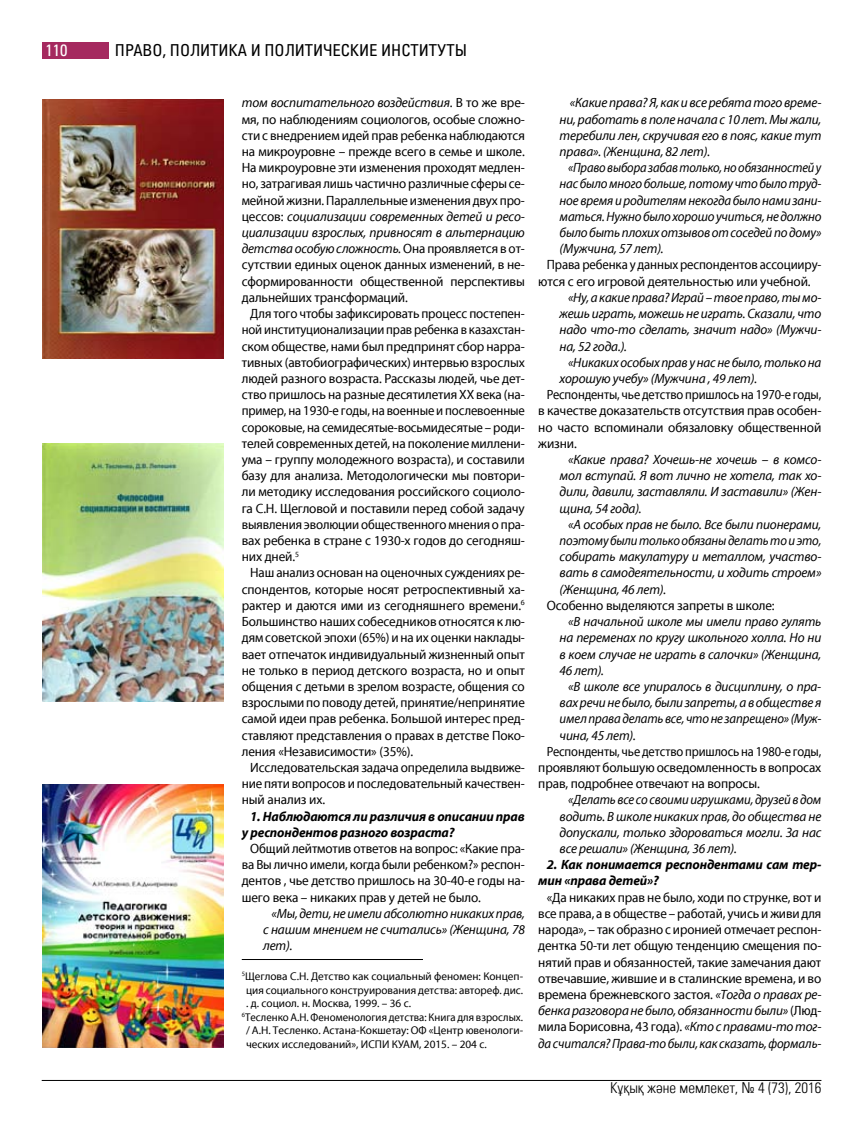
<style>
.page{position:relative;width:864px;height:1136px;background:#fff}
.page>*{position:absolute;margin:0;border:0;box-sizing:border-box;transform-origin:0 0}
.t1{font:16.5px "Partner Condensed kaz";color:#000}
.t2{font:16.5px "Partner Condensed";color:#fff}
.t3{font:15px "Partner Light Condensed kaz";color:#000}
.t4{font:13.5px/16.2px "SM Myriad Pro Regular";letter-spacing:-.01em;color:#000;text-align:justify;scale:.96 1}
.t5{font:13.5px/16.2px "SM Myriad Pro Regular";letter-spacing:-.01em;color:#000;text-align:justify}
.t6{font:13.5px/16.2px "SM Myriad Pro It";letter-spacing:-.01em;color:#000;text-align:justify}
.t7{font:13.5px/16.2px "SM Myriad Pro It";letter-spacing:-.01em;color:#000;text-align:justify;scale:.96 1}
.t8{font:13.5px/16.2px "SM Myriad Pro Regular";letter-spacing:-.01em;color:#000;text-align:justify;scale:.93 1}
.t9{font:13.5px/16.2px "SM Myriad Pro It";letter-spacing:-.01em;color:#000;text-align:justify;scale:.92 1}
.t10{font:13.5px/16.2px "SM Myriad Pro It";letter-spacing:-.01em;color:#000;text-align:justify;scale:.94 1}
.t11{font:13.5px/16.2px "SM Myriad Pro Bold It";letter-spacing:-.01em;color:#000}
.t12{font:13.5px/16.2px "SM Myriad Pro Regular";letter-spacing:-.01em;color:#000;scale:.95 1}
.t13{font:13.5px "SM Myriad Pro It";letter-spacing:-.01em;color:#000;scale:.95 1}
.t14{font:11.25px "SM Myriad Pro Regular";color:#000}
.t15{font:11.25px "SM Myriad Pro Regular";color:#000;scale:.96 1}
.s1{font-family:"SM Myriad Pro Regular"}
.s2{font-family:"SM Myriad Pro It"}
.s3{font-family:"Partner";font-weight:300;font-stretch:condensed}
</style>
<div class="page">
<div style="left:43px;top:43px;width:66px;height:16px;background:#a5295f"></div>
<hr style="left:42px;top:1080px;width:779px;height:1px;background:#000">
<hr style="left:242px;top:959px;width:181px;height:1px;background:#000">
<img style="left:43px;top:100px;width:181px;height:258px">
<img style="left:43px;top:443px;width:181px;height:258px">
<img style="left:43px;top:784px;width:181px;height:263px">
<p class="t2" style="left:46px;top:41px;width:23px">110</p>
<p class="t1" style="left:115px;top:40px;width:10px">Право</p>
<p class="t1" style="left:162px;top:40px;width:229px">, политика и политические институты</p>
<p class="t6" style="left:242px;top:94px;width:284px">том воспитательного воздействия<span class="s1">. В то же вре-</span></p>
<p class="t5" style="left:242px;top:111px;width:284px">мя, по наблюдениям социологов, особые сложно&shy;сти с внедрением идей прав ребенка наблюдаются на микроуровне – прежде всего в семье и школе.<br>На микроуровне эти изменения проходят медлен&shy;но, затрагивая лишь частично различные сферы се&shy;мейной жизни. Параллельные изменения двух про-</p>
<p class="t6" style="left:242px;top:208px;width:284px"><span class="s1">цессов:</span> социализации современных детей и ресо&shy;циализации взрослых, привносят в альтернацию детства особую сложность. <span class="s1">Она проявляется в от-</span></p>
<p class="t5" style="left:242px;top:256px;width:284px">сутствии единых оценок данных изменений, в не&shy;сформированности общественной перспективы дальнейших трансформаций.</p>
<p class="t4" style="left:242px;top:305px;width:296px;text-indent:9px">Для того чтобы зафиксировать процесс постепен&shy;ной институционализации прав ребенка в казахстан&shy;ском обществе, нами был предпринят сбор нарра&shy;тивных (автобиографических) интервью взрослых людей разного возраста. Рассказы людей, чье дет&shy;ство пришлось на разные десятилетия ХХ века (на&shy;пример, на 1930-е годы, на военные и послевоенные сороковые, на семидесятые-восьмидесятые – роди&shy;телей современных детей, на поколение миллени&shy;ума – группу молодежного возраста), и составили базу для анализа. Методологически мы повтори&shy;ли методику исследования российского социоло&shy;га С.Н. Щегловой и поставили перед собой задачу выявления эволюции общественного мнения о пра&shy;вах ребенка в стране с 1930-х годов до сегодняш&shy;них дней.<sup>5</sup></p>
<p class="t4" style="left:242px;top:564px;width:296px;text-indent:9px">Наш анализ основан на оценочных суждениях ре&shy;спондентов, которые носят ретроспективный ха&shy;рактер и даются ими из сегодняшнего времени.<sup>6<br></sup>Большинство наших собеседников относятся к лю&shy;дям советской эпохи (65%) и на их оценки наклады&shy;вает отпечаток индивидуальный жизненный опыт не только в период детского возраста, но и опыт общения с детьми в зрелом возрасте, общения со взрослыми по поводу детей, принятие/непринятие самой идеи прав ребенка. Большой интерес пред&shy;ставляют представления о правах в детстве Поко&shy;ления «Независимости» (35%).</p>
<p class="t5" style="left:242px;top:759px;width:284px;text-indent:9px">Исследовательская задача определила выдвиже&shy;ние пяти вопросов и последовательный качествен&shy;ный анализ их.</p>
<p class="t11" style="left:242px;top:807px;width:284px;text-indent:9px">1. Наблюдаются ли различия в описании прав у респондентов разного возраста?</p>
<p class="t5" style="left:242px;top:840px;width:284px;text-indent:9px">Общий лейтмотив ответов на вопрос: «Какие пра&shy;ва Вы лично имели, когда были ребенком?» респон&shy;дентов , чье детство пришлось на 30-40-е годы на&shy;шего века – никаких прав у детей не было.</p>
<p class="t7" style="left:263px;top:904px;width:274px;text-indent:9px">«Мы, дети, не имели абсолютно никаких прав, с нашим мнением не считались» (Женщина, 78 лет).</p>
<p class="t14" style="left:242px;top:969px;width:283px"><sup>5</sup>Щеглова С.Н. Детство как социальный феномен: Концеп-</p>
<p class="t14" style="left:246px;top:982px;width:278px">ция социального конструирования детства: автореф. дис.</p>
<p class="t14" style="left:246px;top:996px;width:166px">. д. социол. н. Москва, 1999. – 36 с.</p>
<p class="t15" style="left:242px;top:1009px;width:294px"><sup>6</sup>Тесленко А.Н. Феноменология детства: Книга для взрослых.</p>
<p class="t14" style="left:246px;top:1023px;width:278px">/ А.Н. Тесленко. Астана-Кокшетау: ОФ «Центр ювенологи-</p>
<p class="t14" style="left:246px;top:1036px;width:242px">ческих исследований», ИСПИ КУАМ, 2015. – 204 с.</p>
<p class="t6" style="left:559px;top:94px;width:263px;text-indent:10px">«Какие права? Я, как и все ребята того време&shy;ни, работать в поле начала с 10 лет. Мы жали, теребили лен, скручивая его в пояс, какие тут права». (Женщина, 82 лет).</p>
<p class="t9" style="left:559px;top:159px;width:286px;text-indent:9px">«Право выбора забав только, но обязанностей у нас было много больше, потому что было труд&shy;ное время и родителям некогда было нами зани&shy;маться. Нужно было хорошо учиться, не должно было быть плохих отзывов от соседей по дому» (Мужчина, 57 лет).</p>
<p class="t12" style="left:538px;top:256px;width:299px;text-indent:9px">Права ребенка у данных респондентов ассоцииру&shy;ются с его игровой деятельностью или учебной.</p>
<p class="t7" style="left:559px;top:289px;width:274px;text-indent:9px">«Ну, а какие права? Играй – твое право, ты мо&shy;жешь играть, можешь не играть. Сказали, что надо что-то сделать, значит надо» (Мужчи&shy;на, 52 года.).</p>
<p class="t7" style="left:559px;top:354px;width:274px;text-indent:9px">«Никаких особых прав у нас не было, только на хорошую учебу» (Мужчина , 49 лет).</p>
<p class="t8" style="left:538px;top:386px;width:306px;text-indent:9px">Респонденты, чье детство пришлось на 1970-е годы, в качестве доказательств отсутствия прав особен&shy;но часто вспоминали обязаловку общественной жизни.</p>
<p class="t6" style="left:559px;top:451px;width:263px;text-indent:9px">«Какие права? Хочешь-не хочешь – в комсо&shy;мол вступай. Я вот лично не хотела, так хо&shy;дили, давили, заставляли. И заставили» (Жен&shy;щина, 54 года).</p>
<p class="t6" style="left:559px;top:516px;width:263px;text-indent:9px">«А особых прав не было. Все были пионерами, поэтому были только обязаны делать то и это, собирать макулатуру и металлом, участво&shy;вать в самодеятельности, и ходить строем» (Женщина, 46 лет).</p>
<p class="t5" style="left:546px;top:597px;width:229px">Особенно выделяются запреты в школе:</p>
<p class="t6" style="left:559px;top:613px;width:263px;text-indent:9px">«В начальной школе мы имели право гулять на переменах по кругу школьного холла. Но ни в коем случае не играть в салочки» (Женщина, 46 лет).</p>
<p class="t6" style="left:559px;top:678px;width:263px;text-indent:9px">«В школе все упиралось в дисциплину, о пра&shy;вах речи не было, были запреты, а в обществе я имел права делать все, что не запрещено» (Муж&shy;чина, 45 лет).</p>
<p class="t8" style="left:538px;top:742px;width:306px;text-indent:9px">Респонденты, чье детство пришлось на 1980-е годы, проявляют большую осведомленность в вопросах прав, подробнее отвечают на вопросы.</p>
<p class="t10" style="left:559px;top:791px;width:280px;text-indent:9px">«Делать все со своими игрушками, друзей в дом водить. В школе никаких прав, до общества не допускали, только здороваться могли. За нас все решали» (Женщина, 36 лет).</p>
<p class="t11" style="left:538px;top:856px;width:284px;text-indent:9px">2. Как понимается респондентами сам тер&shy;мин «права детей»?</p>
<p class="t5" style="left:538px;top:888px;width:284px;text-indent:9px">«Да никаких прав не было, ходи по струнке, вот и все права, а в обществе – работай, учись и живи для народа», – так образно с иронией отмечает респон&shy;дентка 50-ти лет общую тенденцию смещения по&shy;нятий прав и обязанностей, такие замечания дают отвечавшие, жившие и в сталинские времена, и во времена брежневского застоя. <span class="s2">«Тогда о правах ре-</span></p>
<p class="t6" style="left:538px;top:1002px;width:284px">бенка разговора не было, обязанности были» <span class="s1">(Люд-</span></p>
<p class="t5" style="left:538px;top:1018px;width:284px">мила Борисовна, 43 года). <span class="s2">«Кто с правами-то тог-</span></p>
<p class="t13" style="left:538px;top:1034px;width:299px">да считался? Права-то были, как сказать, формаль-</p>
<p class="t3" style="left:609px;top:1079px;width:213px">Кұқық және мемлекет, <span class="s3">№ 4 (73), 2016</span></p>
</div>
